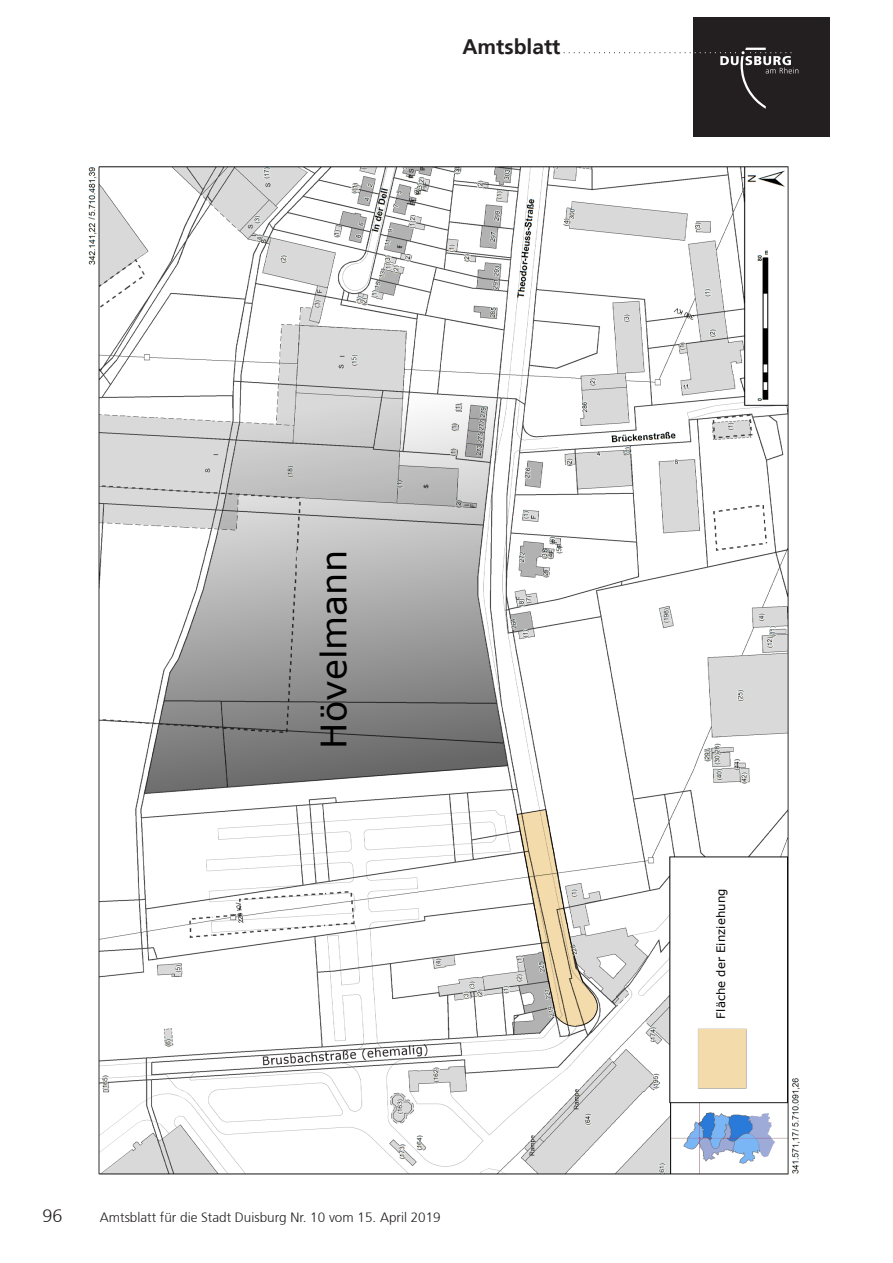
<style>
.page{position:relative;width:893px;height:1263px;background:#fff}
.page>*{position:absolute;margin:0;border:0;box-sizing:border-box;transform-origin:0 0}
.t1{font:72px "Duisburg Logo";color:#231f20}
.t2{font:34.95px "Verdana";color:#000}
.t3{font:700 21px "Frutiger 65";color:#231f20}
.t4{font:300 18px "Frutiger 45";color:#231f20}
.Fußzeile{font:300 13.5px "Frutiger 45";color:#231f20}
.t5{font:11.7px "Verdana";letter-spacing:.005em;color:#000}
.s1{color:#fff}
</style>
<div class="page">
<div style="left:693px;top:17px;width:136px;height:119px;background:#231f20"></div>
<img style="left:88px;top:166px;width:712px;height:1009px">
<img style="left:261px;top:1041px;width:167px;height:26px">
<h3 class="t3" style="left:462px;top:34px;width:100px">Amtsblatt</h3>
<h1 class="t1" style="left:564px;top:-14px;width:236px">..............<span class="s1">...L</span></h1>
<h2 class="t2" style="left:310px;top:748px;width:200px;rotate:-90deg">Hövelmann</h2>
<h3 class="t4" style="left:43px;top:1206px;width:22px">96</h3>
<p class="Fußzeile" style="left:100px;top:1210px;width:342px">Amtsblatt für die Stadt Duisburg Nr. 10 vom 15. April 2019</p>
<p class="t5" style="left:713px;top:1019px;width:131px;rotate:-90deg">Fläche der Einziehung</p>
</div>
